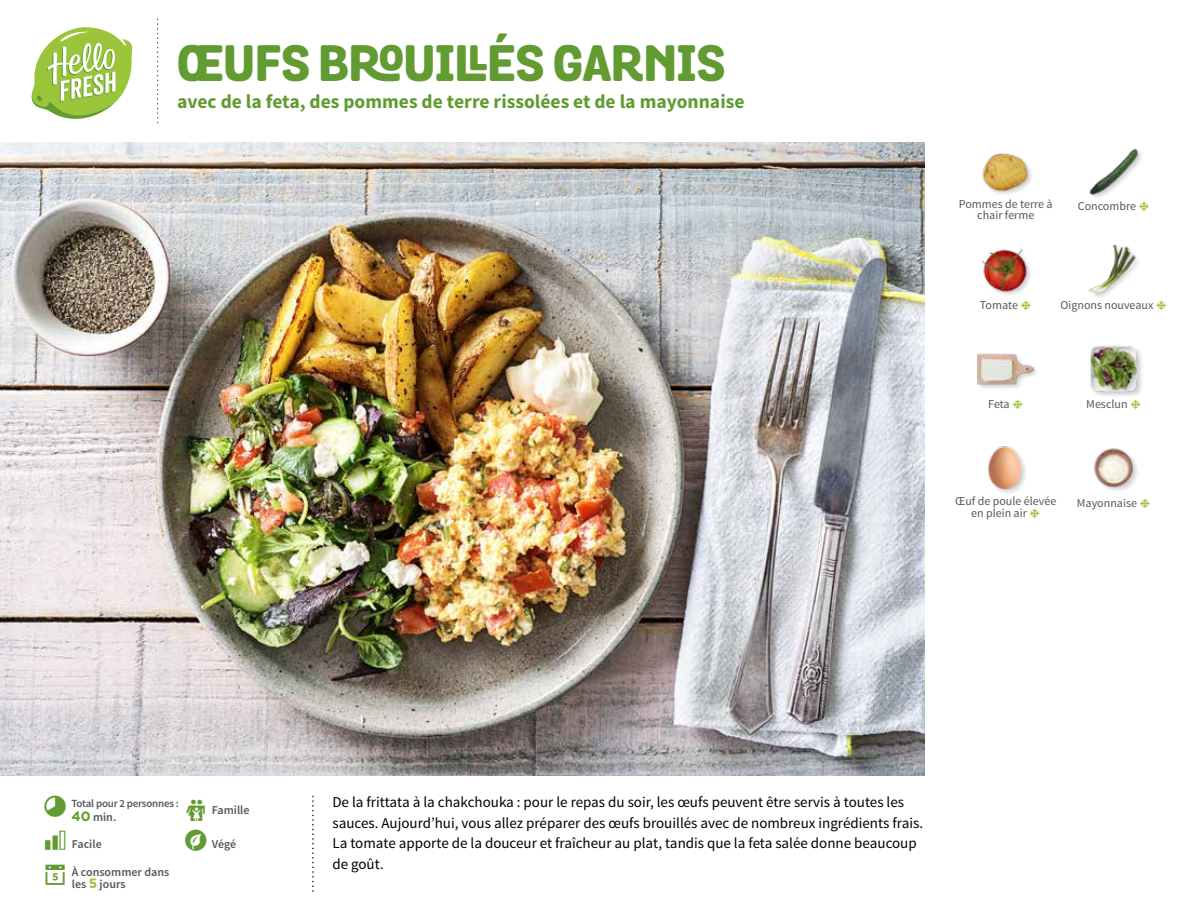
<style>
.page{position:relative;width:1188px;height:918px;background:#fff}
.page>*{position:absolute;margin:0;border:0;box-sizing:border-box;transform-origin:0 0}
.t1{font:800 49.5px "Grota Rounded";color:#619b31}
.t2{font:700 19.5px "Source Sans Pro";color:#619b31}
.t3{font:15px/20.5px "Source Sans Pro";color:#000}
.t4{font:12px/12px "Source Sans Pro";color:#575756}
.t5{font:600 12px/12.9px "Source Sans Pro";color:#575756}
.t6{font:600 10.95px "Source Sans Pro";letter-spacing:-.02em;color:#575756}
.s1{font-family:"Gotham";font-weight:700;font-size:13.5px;color:#619b31}
.s2{font-family:"Gotham";font-weight:700;font-size:13.5px;color:#9ac43a}
</style>
<div class="page">
<svg style="left:31px;top:27px;width:102px;height:92px"></svg>
<img style="left:1089px;top:148px;width:53px;height:50px">
<div style="left:1089px;top:345px;width:55px;height:54px;background:#000;opacity:.2"></div>
<img style="left:1089px;top:345px;width:50px;height:49px">
<img style="left:1088px;top:244px;width:50px;height:53px">
<img style="left:1094px;top:448px;width:43px;height:43px">
<img style="left:982px;top:153px;width:50px;height:41px">
<div style="left:976px;top:352px;width:64px;height:39px;background:#000;opacity:.2"></div>
<img style="left:977px;top:352px;width:57px;height:39px">
<img style="left:988px;top:446px;width:38px;height:47px">
<img style="left:982px;top:248px;width:49px;height:47px">
<img style="left:0;top:142px;width:925px;height:634px">
<h1 class="t1" style="left:177px;top:24px;width:549px">ŒUFS BROUILLÉS GARNIS</h1>
<h2 class="t2" style="left:177px;top:89px;width:569px">avec de la feta, des pommes de terre rissolées et de la mayonnaise</h2>
<p class="t4" style="left:959px;top:199px;width:95px">Pommes de terre à</p>
<p class="t4" style="left:1078px;top:200px;width:60px">Concombre</p>
<p class="t4" style="left:977px;top:209px;width:59px">chair ferme</p>
<p class="t4" style="left:980px;top:299px;width:40px">Tomate</p>
<p class="t4" style="left:1060px;top:299px;width:94px">Oignons nouveaux</p>
<p class="t4" style="left:988px;top:398px;width:23px">Feta</p>
<p class="t4" style="left:1086px;top:398px;width:43px">Mesclun</p>
<p class="t4" style="left:971px;top:496px;width:87px;text-indent:-16px">Œuf de poule élevée en plein air</p>
<p class="t4" style="left:1077px;top:497px;width:62px">Mayonnaise</p>
<p class="t6" style="left:71px;top:796px;width:109px">Total pour 2 personnes :</p>
<p class="t5" style="left:71px;top:810px;width:46px"><span class="s1">40</span> min.</p>
<p class="t5" style="left:212px;top:804px;width:39px">Famille</p>
<p class="t5" style="left:72px;top:838px;width:31px">Facile</p>
<p class="t5" style="left:212px;top:838px;width:26px">Végé</p>
<p class="t5" style="left:72px;top:865px;width:99px">À consommer dans les <span class="s2">5</span> jours</p>
<p class="t3" style="left:332px;top:792px;width:592px">De la frittata à la chakchouka : pour le repas du soir, les œufs peuvent être servis à toutes les sauces. Aujourd’hui, vous allez préparer des œufs brouillés avec de nombreux ingrédients frais.<br>La tomate apporte de la douceur et fraîcheur au plat, tandis que la feta salée donne beaucoup de goût.</p>
</div>
